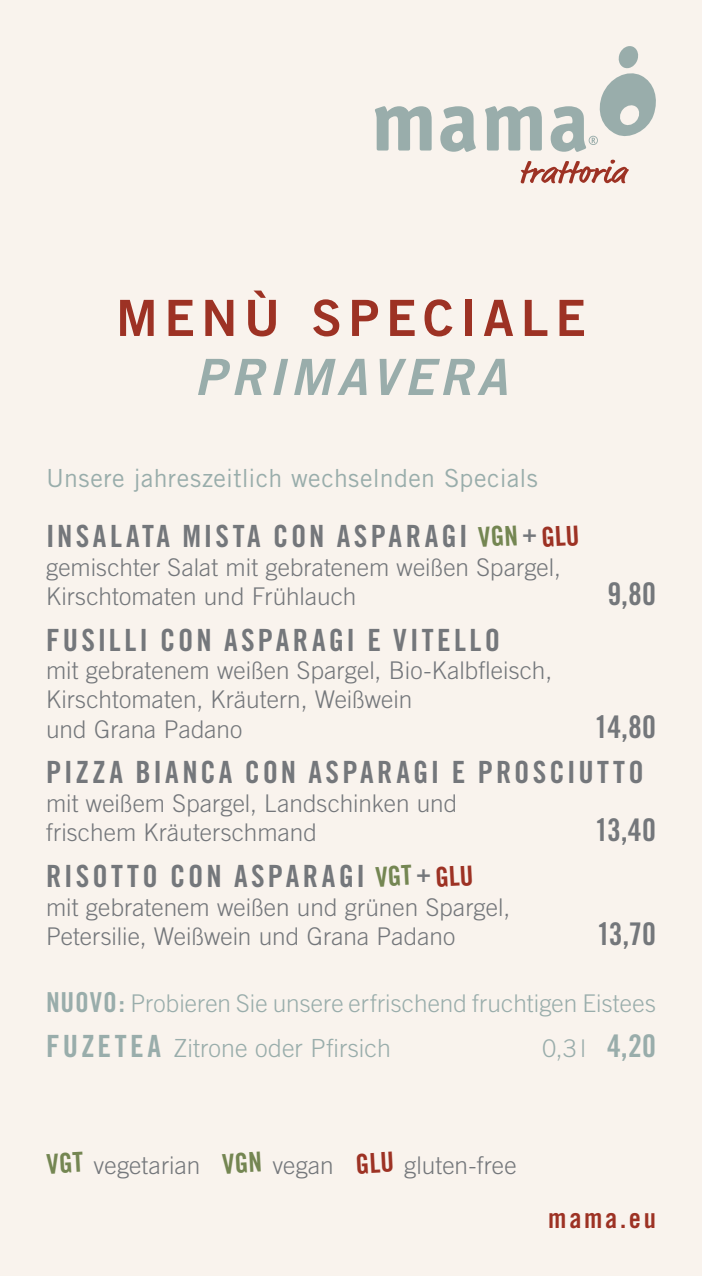
<style>
.page{position:relative;width:702px;height:1276px;background:#f9f3ed}
.page>*{position:absolute;margin:0;border:0;box-sizing:border-box;transform-origin:0 0}
.t1{font:50px "Trade Gothic Bold Two";letter-spacing:.13em;color:#9d3224}
.t2{font:italic 50px "Trade Gothic Bold Two";letter-spacing:.095em;color:#99adab}
.t3{font:31.25px "Trade Gothic Bold Cond Twenty";letter-spacing:-.01em;color:#74777b}
.t4{font:30.5px "Trade Gothic Bold Cond Twenty";letter-spacing:.1em;color:#74777b}
.t5{font:27.5px "Trade Gothic Bold Cond Twenty";letter-spacing:.095em;color:#9d3224}
.t6{font:25px "Trade Gothic";letter-spacing:.015em;color:#99adab}
.t7{font:300 25px "Trade Gothic";letter-spacing:.005em;color:#99adab}
.t8{font:25px "Trade Gothic Bold Cond Twenty";color:#74777b}
.t9{font:300 24.5px/29.5px "Trade Gothic";color:#74777b}
.t10{font:300 24.5px "Trade Gothic";letter-spacing:.005em;color:#99adab}
.s1{font-family:"Trade Gothic Bold Cond Twenty";font-weight:400;font-size:27.5px}
.s2{font-family:"Trade Gothic Bold Cond Twenty";font-weight:400;font-size:30.5px}
.s3{font-family:"Trade Gothic Bold Cond Twenty";font-weight:400;font-size:31.25px}
</style>
<div class="page">
<svg style="left:520px;top:160px;width:108px;height:23px"></svg>
<svg style="left:375px;top:106px;width:56px;height:44px"></svg>
<svg style="left:440px;top:106px;width:36px;height:46px"></svg>
<svg style="left:485px;top:106px;width:57px;height:44px"></svg>
<svg style="left:550px;top:46px;width:106px;height:106px"></svg>
<h1 class="t1" style="left:116px;top:287px;width:471px">MENÙ SPECIALE</h1>
<h1 class="t2" style="left:194px;top:346px;width:314px">PRIMAVERA</h1>
<p class="t6" style="left:46px;top:463px;width:493px">Unsere jahreszeitlich wechselnden Specials</p>
<p class="t4" style="left:46px;top:517px;width:423px">INSALATA MISTA CON ASPARAGI</p>
<p class="t8" style="left:522px;top:518px;width:16px">+</p>
<p class="t9" style="left:46px;top:552px;width:516px">gemischter Salat mit gebratenem weißen Spargel,<br>Kirschtomaten und Frühlauch</p>
<p class="t3" style="left:607px;top:575px;width:50px">9,80</p>
<p class="t4" style="left:46px;top:621px;width:455px">FUSILLI CON ASPARAGI E VITELLO</p>
<p class="t9" style="left:46px;top:656px;width:507px">mit gebratenem weißen Spargel, Bio-Kalbfleisch,<br>Kirschtomaten, Kräutern, Weißwein<br>und Grana Padano</p>
<p class="t3" style="left:594px;top:707px;width:63px">14,80</p>
<p class="t4" style="left:46px;top:753px;width:599px">PIZZA BIANCA CON ASPARAGI E PROSCIUTTO</p>
<p class="t9" style="left:46px;top:788px;width:413px">mit weißem Spargel, Landschinken und frischem Kräuterschmand</p>
<p class="t3" style="left:594px;top:811px;width:63px">13,40</p>
<p class="t4" style="left:46px;top:857px;width:320px">RISOTTO CON ASPARAGI</p>
<p class="t8" style="left:416px;top:857px;width:16px">+</p>
<p class="t9" style="left:46px;top:892px;width:465px">mit gebratenem weißen und grünen Spargel,<br>Petersilie, Weißwein und Grana Padano</p>
<p class="t3" style="left:596px;top:915px;width:61px">13,70</p>
<p class="t10" style="left:46px;top:988px;width:611px"><span class="s1">NUOVO:</span> Probieren Sie unsere erfrischend fruchtigen Eistees</p>
<p class="t7" style="left:46px;top:1033px;width:346px"><span class="s2">FUZETEA</span> Zitrone oder Pfirsich</p>
<p class="t10" style="left:542px;top:1034px;width:115px">0,3 l <span class="s3">4,20</span></p>
<p class="t9" style="left:94px;top:1150px;width:108px">vegetarian</p>
<p class="t9" style="left:272px;top:1150px;width:63px">vegan</p>
<p class="t9" style="left:404px;top:1150px;width:114px">gluten-free</p>
<p class="t5" style="left:548px;top:1201px;width:109px">mama.eu</p>
</div>
